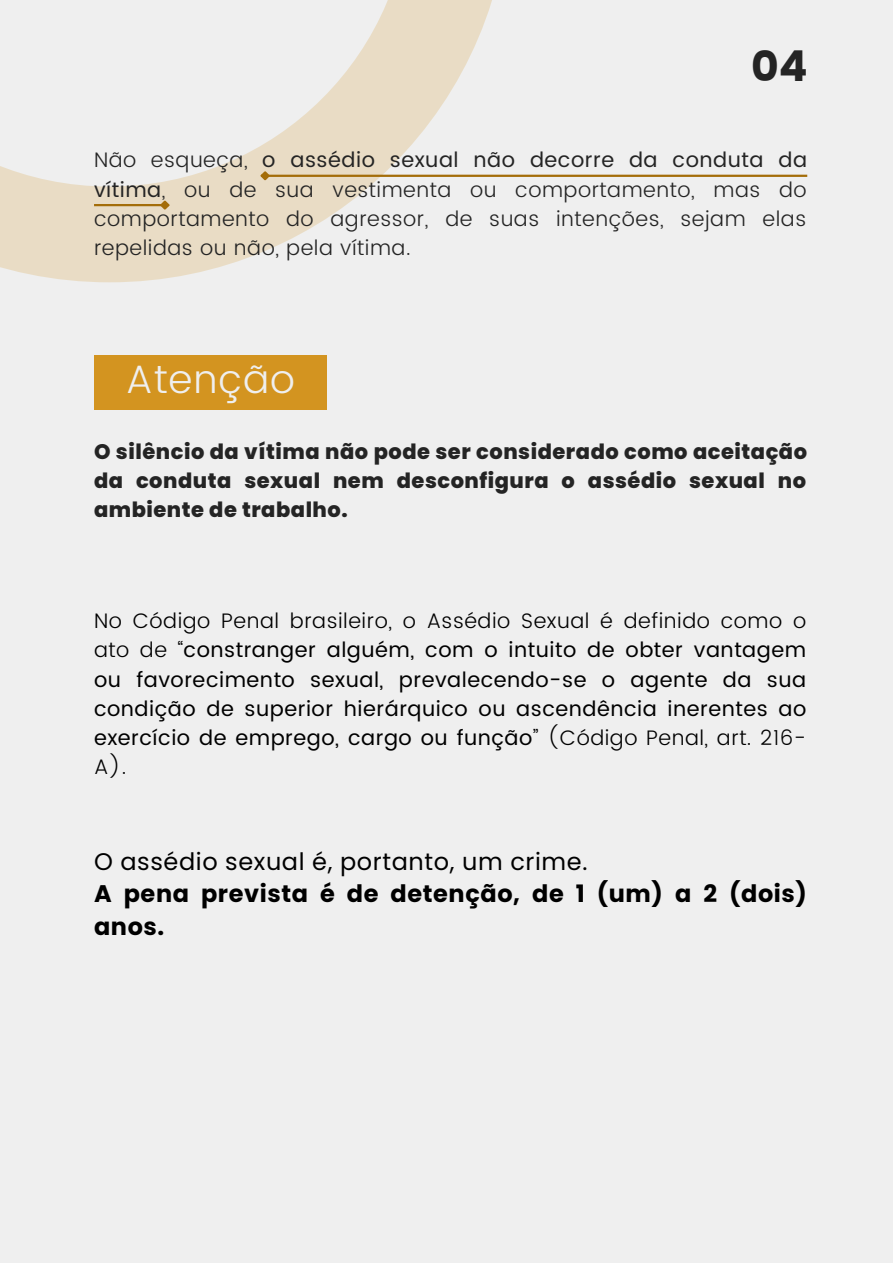
<style>
.page{position:relative;width:893px;height:1264px;background:#fff}
.page>*{position:absolute;margin:0;border:0;box-sizing:border-box;transform-origin:0 0}
.t1{font:42.6px "Poppins";color:#242424}
.t2{font:300 39.6px "Poppins";letter-spacing:.025em;color:#efefef}
.t3{font:700 24px/32.5px "Poppins";letter-spacing:.025em;color:#000}
.t4{font:24px "Poppins";letter-spacing:.025em;color:#000}
.t5{font:21px/29.2px "Poppins";letter-spacing:.025em;color:#000;text-align:justify}
.t6{font:300 21px/29.2px "Poppins";letter-spacing:.025em;color:#242424;text-align:justify}
.t7{font:800 21px/29.2px "Poppins";letter-spacing:.025em;color:#242424;text-align:justify}
.s1{font-weight:400}
.s2{font-weight:300}
</style>
<div class="page">
<div style="left:0;top:0;width:892px;height:1262px;background:#efefef"></div>
<svg style="left:0;top:0;width:510px;height:282px"></svg>
<hr style="left:268px;top:175px;width:539px;height:2px;background:#a46d09">
<svg style="left:258px;top:169px;width:14px;height:13px"></svg>
<div style="left:94px;top:355px;width:233px;height:54px;background:#d39420"></div>
<hr style="left:94px;top:204px;width:68px;height:2px;background:#a46d09">
<svg style="left:158px;top:198px;width:13px;height:14px"></svg>
<p class="t1" style="left:751px;top:42px;width:58px">04</p>
<p class="t6" style="left:94px;top:146px;width:714px">Não esqueça, <span class="s1">o assédio sexual não decorre da conduta da vítima</span>, ou de sua vestimenta ou comportamento, mas do comportamento do agressor, de suas intenções, sejam elas repelidas ou não, pela vítima.</p>
<p class="t2" style="left:126px;top:356px;width:170px">Atenção</p>
<p class="t7" style="left:94px;top:437px;width:714px">O silêncio da vítima não pode ser considerado como aceitação da conduta sexual nem desconfigura o assédio sexual no ambiente de trabalho.</p>
<p class="t5" style="left:94px;top:606px;width:714px"><span class="s2">No Código Penal brasileiro, o Assédio Sexual é definido como o ato de “</span>constranger alguém, com o intuito de obter vantagem ou favorecimento sexual, prevalecendo-se o agente da sua condição de superior hierárquico ou ascendência inerentes ao exercício de emprego, cargo ou função<span class="s2">” (Código Penal, art. 216- A).</span></p>
<p class="t4" style="left:94px;top:844px;width:495px">O assédio sexual é, portanto, um crime.</p>
<p class="t3" style="left:94px;top:877px;width:714px">A pena prevista é de detenção, de 1 (um) a 2 (dois) anos.</p>
</div>
